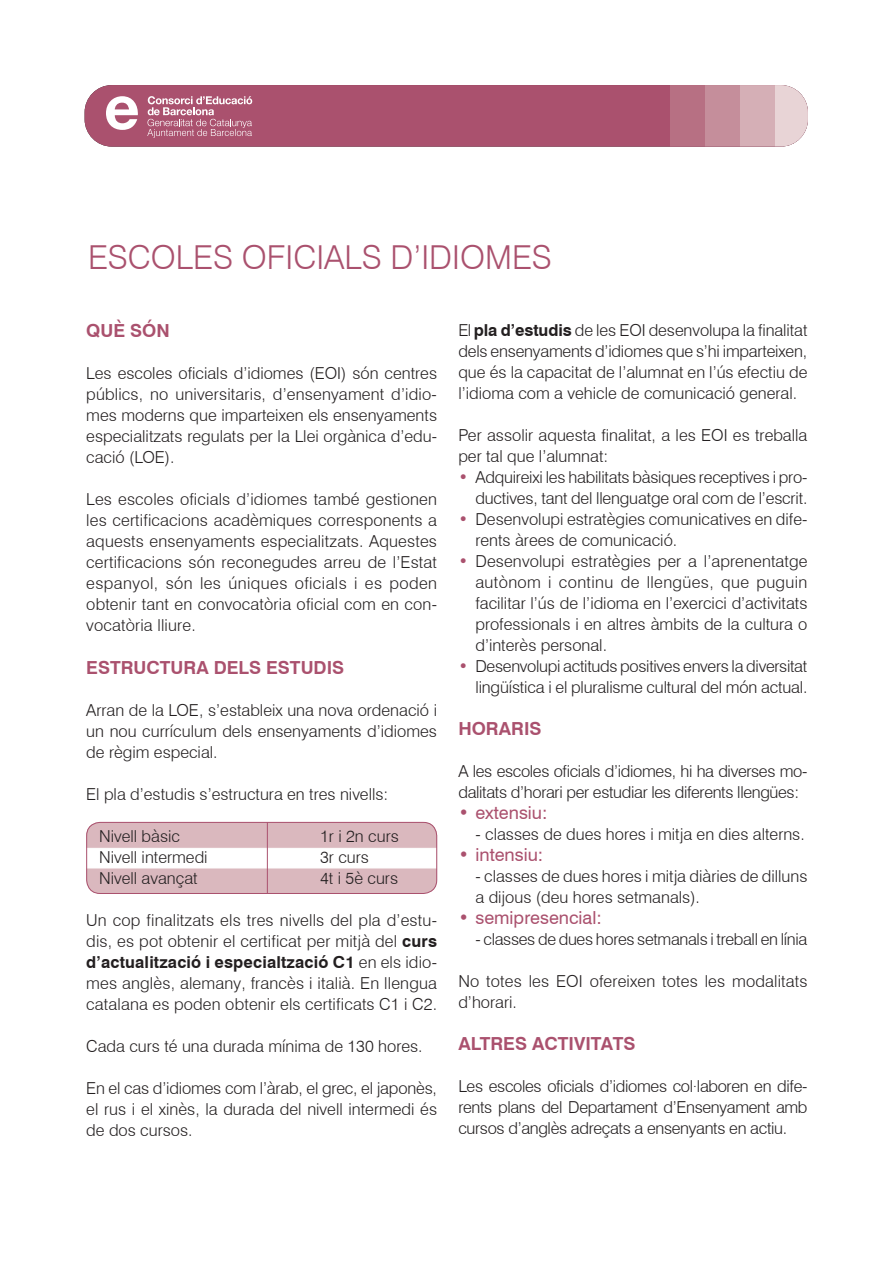
<style>
.page{position:relative;width:893px;height:1263px;background:#fff}
.page>*{position:absolute;margin:0;border:0;box-sizing:border-box;transform-origin:0 0}
.titol{font:300 33px "Swiss 721 BT";color:#aa516e}
.text2{font:700 18px "Swiss 721 BT";color:#aa516e}
.text2-2{font:18px "Swiss 721 BT";color:#aa516e}
.text{font:300 16.5px/21px "Swiss 721 BT";color:#231f20;text-align:justify}
.text-2{font:300 16.5px/21px "Swiss 721 BT";letter-spacing:-.02em;color:#231f20;text-align:right}
.s1{font-weight:700}
.s2{color:#aa516e}
</style>
<div class="page">
<div style="left:86px;top:822px;width:351px;height:71px;background:#dab8be;border-radius:14px"></div>
<div style="left:86px;top:848px;width:351px;height:20px;background:#fff"></div>
<div style="left:86px;top:822px;width:351px;height:72px;border:1px solid #aa516e;border-radius:14px"></div>
<hr style="left:267px;top:822px;width:1px;height:71px;background:#aa516e">
<div style="left:85px;top:85px;width:723px;height:62px;background:#aa516e;border-radius:27px"></div>
<div style="left:670px;top:85px;width:35px;height:62px;background:#b77083"></div>
<div style="left:740px;top:85px;width:35px;height:62px;background:#d5afb6"></div>
<div style="left:775px;top:85px;width:33px;height:62px;background:#e8d4d6"></div>
<div style="left:705px;top:85px;width:35px;height:62px;background:#c58e9b"></div>
<svg style="left:106px;top:96px;width:32px;height:34px"></svg>
<svg style="left:147px;top:96px;width:105px;height:42px"></svg>
<p class="titol" style="left:88px;top:237px;width:465px">ESCOLES OFICIALS D’IDIOMES</p>
<p class="text2" style="left:86px;top:320px;width:85px">QUÈ SÓN</p>
<p class="text" style="left:86px;top:363px;width:352px">Les escoles oficials d’idiomes (EOI) són centres públics, no universitaris, d’ensenyament d’idio&shy;mes moderns que imparteixen els ensenyaments especialitzats regulats per la Llei orgànica d’edu&shy;cació (LOE).</p>
<p class="text" style="left:86px;top:489px;width:352px">Les escoles oficials d’idiomes també gestionen les certificacions acadèmiques corresponents a aquests ensenyaments especialitzats. Aquestes certificacions són reconegudes arreu de l’Estat espanyol, són les úniques oficials i es poden obtenir tant en convocatòria oficial com en con&shy;vocatòria lliure.</p>
<p class="text2" style="left:86px;top:656px;width:259px">ESTRUCTURA DELS ESTUDIS</p>
<p class="text" style="left:86px;top:699px;width:352px">Arran de la LOE, s’estableix una nova ordenació i un nou currículum dels ensenyaments d’idiomes de règim especial.</p>
<p class="text" style="left:86px;top:783px;width:304px">El pla d’estudis s’estructura en tres nivells:</p>
<p class="text" style="left:99px;top:825px;width:82px">Nivell bàsic</p>
<p class="text" style="left:320px;top:825px;width:80px">1r i 2n curs</p>
<p class="text" style="left:99px;top:846px;width:110px">Nivell intermedi</p>
<p class="text" style="left:320px;top:846px;width:50px">3r curs</p>
<p class="text" style="left:99px;top:867px;width:100px">Nivell avançat</p>
<p class="text" style="left:320px;top:867px;width:79px">4t i 5è curs</p>
<p class="text" style="left:86px;top:909px;width:352px">Un cop finalitzats els tres nivells del pla d’estu&shy;dis, es pot obtenir el certificat per mitjà del <span class="s1">curs d’actualització i especialtzació C1</span> en els idio&shy;mes anglès, alemany, francès i italià. En llengua catalana es poden obtenir els certificats C1 i C2.</p>
<p class="text" style="left:86px;top:1035px;width:338px">Cada curs té una durada mínima de 130 hores.</p>
<p class="text" style="left:86px;top:1077px;width:352px">En el cas d’idiomes com l’àrab, el grec, el japonès, el rus i el xinès, la durada del nivell intermedi és de dos cursos.</p>
<p class="text" style="left:458px;top:320px;width:351px">El <span class="s1">pla d’estudis</span> de les EOI desenvolupa la finalitat dels ensenyaments d’idiomes que s’hi imparteixen, que és la capacitat de l’alumnat en l’ús efectiu de l’idioma com a vehicle de comunicació general.</p>
<p class="text" style="left:458px;top:425px;width:351px">Per assolir aquesta finalitat, a les EOI es treballa per tal que l’alumnat:</p>
<p class="text" style="left:458px;top:467px;width:351px;text-align:right"><span class="s2">•</span> Adquireixi les habilitats bàsiques receptives i pro&shy;ductives, tant del llenguatge oral com de l’escrit.</p>
<p class="text" style="left:475px;top:509px;width:334px;text-indent:-17px"><span class="s2">•</span> Desenvolupi estratègies comunicatives en dife&shy;rents àrees de comunicació.</p>
<p class="text" style="left:475px;top:551px;width:334px;text-indent:-17px"><span class="s2">•</span> Desenvolupi estratègies per a l’aprenentatge autònom i continu de llengües, que puguin facilitar l’ús de l’idioma en l’exercici d’activitats professionals i en altres àmbits de la cultura o d’interès personal.</p>
<p class="text-2" style="left:458px;top:656px;width:350px"><span class="s2">•</span> Desenvolupi actituds positives envers la diversitat lingüística i el pluralisme cultural del món actual.</p>
<p class="text2" style="left:458px;top:718px;width:85px">HORARIS</p>
<p class="text-2" style="left:458px;top:761px;width:351px;text-align:left">A les escoles oficials d’idiomes, hi ha diverses mo&shy;dalitats d’horari per estudiar les diferents llengües:</p>
<p class="text2-2" style="left:458px;top:802px;width:91px">• extensiu:</p>
<p class="text" style="left:458px;top:824px;width:348px">- classes de dues hores i mitja en dies alterns.</p>
<p class="text2-2" style="left:458px;top:844px;width:86px">• intensiu:</p>
<p class="text" style="left:475px;top:866px;width:334px;text-indent:-17px">- classes de dues hores i mitja diàries de dilluns a dijous (deu hores setmanals).</p>
<p class="text2-2" style="left:458px;top:907px;width:145px">• semipresencial:</p>
<p class="text-2" style="left:458px;top:929px;width:351px">- classes de dues hores setmanals i treball en línia</p>
<p class="text" style="left:458px;top:971px;width:351px">No totes les EOI ofereixen totes les modalitats d’horari.</p>
<p class="text2" style="left:458px;top:1033px;width:178px">ALTRES ACTIVITATS</p>
<p class="text" style="left:458px;top:1076px;width:351px">Les escoles oficials d’idiomes col·laboren en dife&shy;rents plans del Departament d’Ensenyament amb cursos d’anglès adreçats a ensenyants en actiu.</p>
</div>
